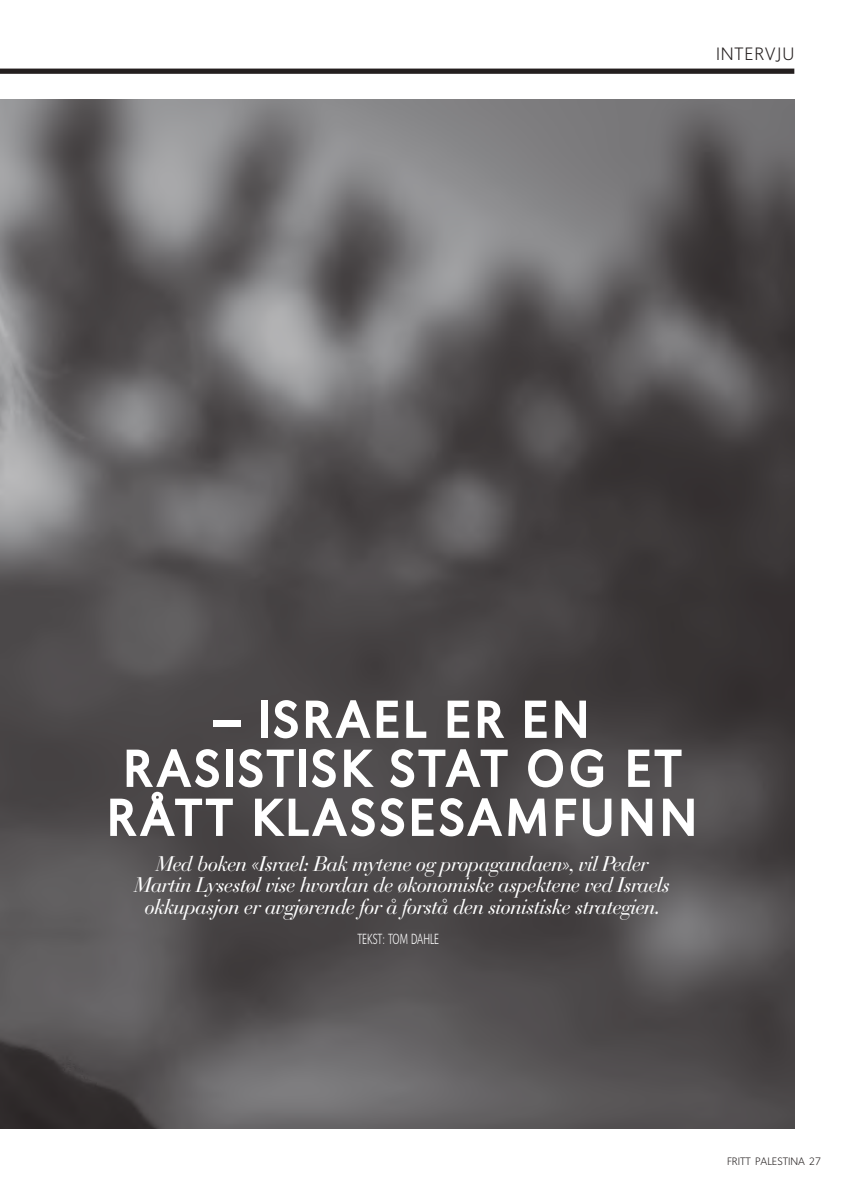
<style>
.page{position:relative;width:844px;height:1191px;background:#fff}
.page>*{position:absolute;margin:0;border:0;box-sizing:border-box;transform-origin:0 0}
.t1{font:900 52.5px/49px "Oslo";letter-spacing:.05em;color:#fff;text-align:center}
.t2{font:italic 21px/21px "Bauer Bodoni Std";letter-spacing:-.04em;color:#fff;text-align:center}
.t3{font:300 17.5px "Oslo";letter-spacing:.05em;color:#241f1f}
.t4{font:300 condensed 14.53px "Oslo";letter-spacing:-.01em;color:#fff;scale:.85 1}
.t5{font:300 10.5px "Oslo";color:#241f1f}
</style>
<div class="page">
<div style="left:0;top:69px;width:794px;height:5px;background:#241f1f"></div>
<img style="left:0;top:99px;width:794px;height:1029px">
<p class="t3" style="left:715px;top:44px;width:80px">INTERVJU</p>
<h1 class="t1" style="left:106px;top:695px;width:593px">– ISRAEL ER EN<br>RASISTISK STAT OG ET<br>RÅTT KLASSESAMFUNN</h1>
<p class="t2" style="left:134px;top:854px;width:537px">Med boken «Israel: Bak mytene og propagandaen», vil Peder<br>Martin Lysestøl vise hvordan de økonomiske aspektene ved Israels okkupasjon er avgjørende for å forstå den sionistiske strategien.</p>
<p class="t4" style="left:357px;top:931px;width:98px">TEKST: TOM DAHLE</p>
<p class="t5" style="left:727px;top:1155px;width:95px">FRITT PALESTINA 27</p>
</div>
